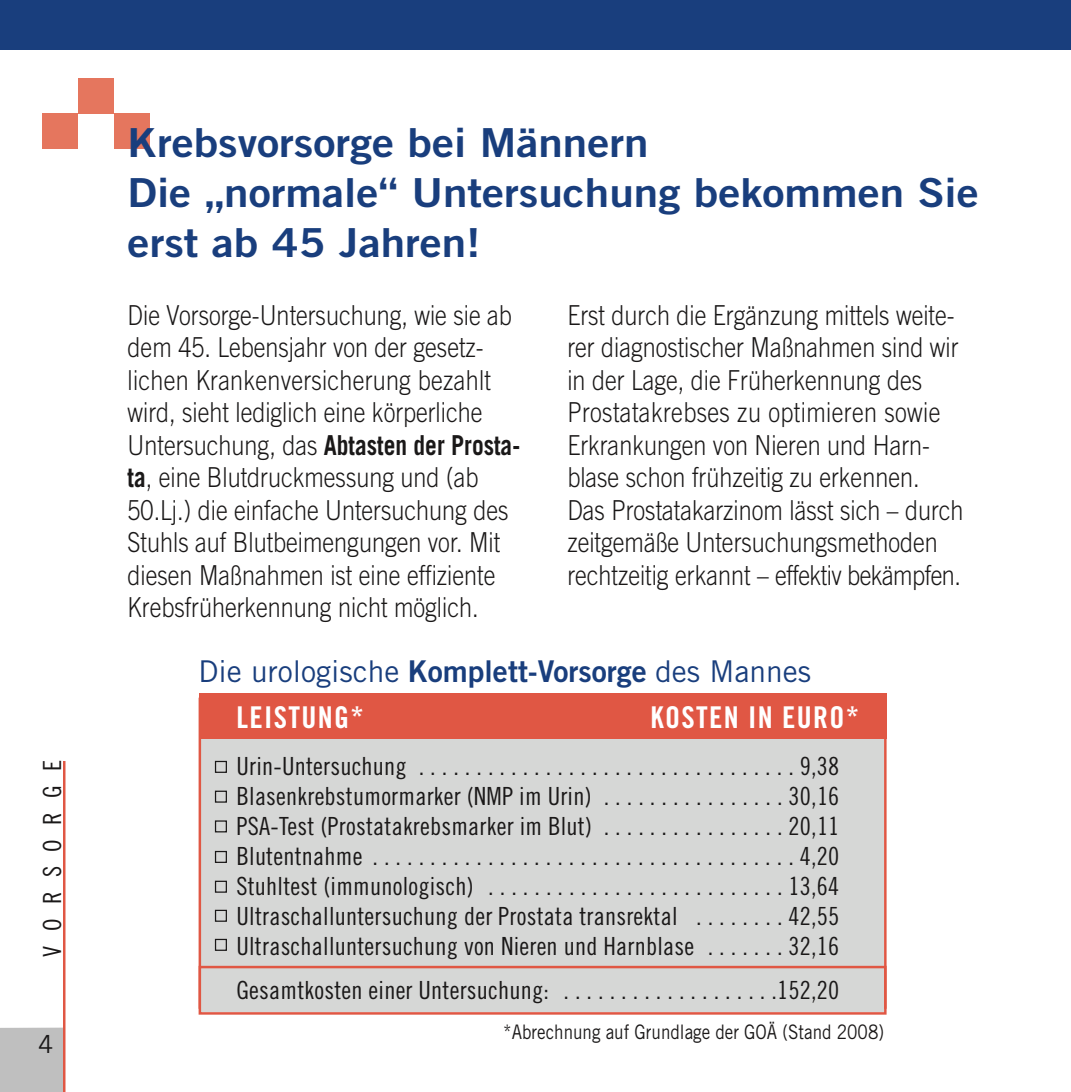
<style>
.page{position:relative;width:1071px;height:1092px;background:#fff}
.page>*{position:absolute;margin:0;border:0;box-sizing:border-box;transform-origin:0 0}
.t1{font:40px/50px "Trade Gothic Bold Two";color:#193e7d;scale:1.1 1}
.t2{font:30px "Trade Gothic";color:#193e7d}
.t3{font:30px "Trade Gothic Bold Cond Twenty";letter-spacing:.045em;color:#fff}
.t4{font:300 27.5px/32.5px "Trade Gothic";color:#1a1818;scale:.85 1}
.t5{font:25px/30px "Trade Gothic Cond Eighteen";letter-spacing:.01em;color:#1a1818;text-align:justify}
.t6{font:25px "Trade Gothic Cond Eighteen";letter-spacing:.575em;color:#1a1818}
.t7{font:25px "Trade Gothic";color:#1a1818}
.t8{font:20px "Trade Gothic";color:#1a1818;scale:.85 1}
.s1{font-weight:700}
.s2{font-family:"Trade Gothic Bold Two"}
</style>
<div class="page">
<div style="left:0;top:0;width:1070px;height:50px;background:#193e7d"></div>
<div style="left:43px;top:113px;width:35px;height:36px;background:#e5765e"></div>
<div style="left:78px;top:78px;width:36px;height:35px;background:#e5765e"></div>
<div style="left:114px;top:113px;width:35px;height:36px;background:#e5765e"></div>
<div style="left:0;top:1027px;width:64px;height:64px;background:#bfbfbf"></div>
<hr style="left:63px;top:761px;width:2px;height:330px;background:#e05744">
<div style="left:201px;top:700px;width:682px;height:306px;background:#d6d7d6"></div>
<div style="left:198px;top:693px;width:688px;height:46px;background:#e05744"></div>
<div style="left:201px;top:968px;width:682px;height:44px;background:#d6d7d6"></div>
<div style="left:198px;top:965px;width:688px;height:49px;border:2px solid #e05744"></div>
<div style="left:215px;top:760px;width:12px;height:12px;border:1px solid #1a1818"></div>
<div style="left:215px;top:790px;width:12px;height:12px;border:1px solid #1a1818"></div>
<div style="left:215px;top:820px;width:12px;height:12px;border:1px solid #1a1818"></div>
<div style="left:215px;top:850px;width:12px;height:12px;border:1px solid #1a1818"></div>
<div style="left:215px;top:880px;width:12px;height:12px;border:1px solid #1a1818"></div>
<div style="left:215px;top:909px;width:12px;height:12px;border:1px solid #1a1818"></div>
<div style="left:215px;top:938px;width:12px;height:12px;border:1px solid #1a1818"></div>
<p class="t6" style="left:37px;top:956px;width:198px;rotate:-90deg">VORSORGE</p>
<p class="t7" style="left:38px;top:1028px;width:17px">4</p>
<h1 class="t1" style="left:128px;top:116px;width:775px">Krebsvorsorge bei Männern<br>Die „normale“ Untersuchung bekommen Sie erst ab 45 Jahren!</h1>
<p class="t4" style="left:128px;top:298px;width:463px">Die Vorsorge-Untersuchung, wie sie ab dem 45. Lebensjahr von der gesetz&shy;lichen Krankenversicherung bezahlt wird, sieht lediglich eine körperliche Untersuchung, das <span class="s1">Abtasten der Prosta&shy;ta</span>, eine Blutdruckmessung und (ab 50.Lj.) die einfache Untersuchung des Stuhls auf Blutbeimengungen vor. Mit diesen Maßnahmen ist eine effiziente Krebsfrüherkennung nicht möglich.</p>
<p class="t4" style="left:567px;top:298px;width:467px">Erst durch die Ergänzung mittels weite&shy;rer diagnostischer Maßnahmen sind wir in der Lage, die Früherkennung des Prostatakrebses zu optimieren sowie Erkrankungen von Nieren und Harn&shy;blase schon frühzeitig zu erkennen.<br>Das Prostatakarzinom lässt sich – durch zeitgemäße Untersuchungsmethoden rechtzeitig erkannt – effektiv bekämpfen.</p>
<p class="t2" style="left:198px;top:653px;width:614px">Die urologische <span class="s2">Komplett-Vorsorge</span> des Mannes</p>
<p class="t3" style="left:236px;top:698px;width:129px">LEISTUNG*</p>
<p class="t3" style="left:650px;top:698px;width:210px">KOSTEN IN EURO*</p>
<p class="t5" style="left:236px;top:750px;width:604px">Urin-Untersuchung . . . . . . . . . . . . . . . . . . . . . . . . . . . . . . . . . 9,38<br>Blasenkrebstumormarker (NMP im Urin) . . . . . . . . . . . . . . . . 30,16<br>PSA-Test (Prostatakrebsmarker im Blut) . . . . . . . . . . . . . . . . 20,11<br>Blutentnahme . . . . . . . . . . . . . . . . . . . . . . . . . . . . . . . . . . . . . 4,20<br>Stuhltest (immunologisch) . . . . . . . . . . . . . . . . . . . . . . . . . . 13,64<br>Ultraschalluntersuchung der Prostata transrektal . . . . . . . . 42,55<br>Ultraschalluntersuchung von Nieren und Harnblase . . . . . . . 32,16</p>
<p class="t5" style="left:236px;top:974px;width:604px">Gesamtkosten einer Untersuchung: . . . . . . . . . . . . . . . . . . .152,20</p>
<p class="t8" style="left:503px;top:1019px;width:449px">*Abrechnung auf Grundlage der GOÄ (Stand 2008)</p>
</div>
